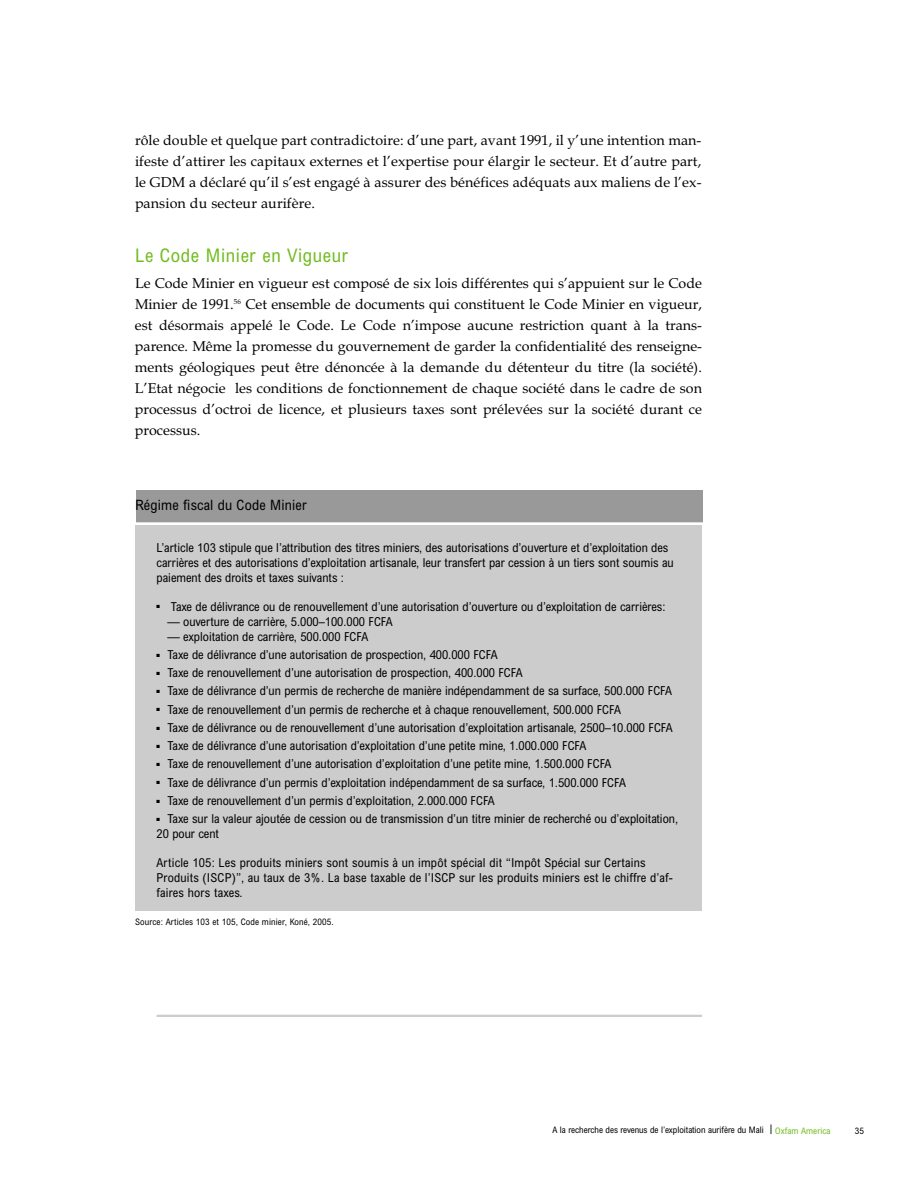
<style>
.page{position:relative;width:918px;height:1188px;background:#fff}
.page>*{position:absolute;margin:0;border:0;box-sizing:border-box;transform-origin:0 0}
.t1{font:condensed 18.75px "Arial";letter-spacing:.035em;color:#71bc1f}
.t2{font:14.25px/21px "Book Antiqua";letter-spacing:.005em;color:#000;text-align:justify}
.t3{font:condensed 14.25px "Arial";letter-spacing:.015em;color:#000}
.t4{font:condensed 12.3px/15px "Arial";color:#000}
.t5{font:condensed 9px "Arial";color:#000}
.s1{font-size:10.5px}
.s2{color:#71bc1f}
</style>
<div class="page">
<div style="left:136px;top:490px;width:567px;height:33px;background:#999"></div>
<hr style="left:131px;top:522px;width:578px;height:2px;background:#fff">
<div style="left:135px;top:525px;width:567px;height:385px;background:#ccc"></div>
<hr style="left:157px;top:1015px;width:545px;height:2px;background:#ccc">
<p class="t2" style="left:135px;top:130px;width:568px">rôle double et quelque part contradictoire: d’une part, avant 1991, il y’une intention man&shy;ifeste d’attirer les capitaux externes et l’expertise pour élargir le secteur. Et d’autre part, le GDM a déclaré qu’il s’est engagé à assurer des bénéfices adéquats aux maliens de l’ex&shy;pansion du secteur aurifère.</p>
<h1 class="t1" style="left:135px;top:248px;width:215px">Le Code Minier en Vigueur</h1>
<p class="t2" style="left:135px;top:273px;width:569px">Le Code Minier en vigueur est composé de six lois différentes qui s’appuient sur le Code Minier de 1991.<sup>56</sup> Cet ensemble de documents qui constituent le Code Minier en vigueur, est désormais appelé le Code. Le Code n’impose aucune restriction quant à la trans&shy;parence. Même la promesse du gouvernement de garder la confidentialité des renseigne&shy;ments géologiques peut être dénoncée à la demande du détenteur du titre (la société).<br>L’Etat négocie les conditions de fonctionnement de chaque société dans le cadre de son processus d’octroi de licence, et plusieurs taxes sont prélevées sur la société durant ce processus.</p>
<p class="t3" style="left:135px;top:499px;width:173px">Régime fiscal du Code Minier</p>
<p class="t4" style="left:157px;top:541px;width:519px">L’article 103 stipule que l’attribution des titres miniers, des autorisations d’ouverture et d’exploitation des carrières et des autorisations d’exploitation artisanale, leur transfert par cession à un tiers sont soumis au paiement des droits et taxes suivants :</p>
<p class="t4" style="left:157px;top:600px;width:510px">■ Taxe de délivrance ou de renouvellement d’une autorisation d’ouverture ou d’exploitation de carrières:</p>
<p class="t4" style="left:167px;top:615px;width:227px">— ouverture de carrière, 5.000–100.000 FCFA</p>
<p class="t4" style="left:167px;top:630px;width:202px">— exploitation de carrière, 500.000 FCFA</p>
<p class="t4" style="left:157px;top:648px;width:342px">■ Taxe de délivrance d’une autorisation de prospection, 400.000 FCFA</p>
<p class="t4" style="left:157px;top:666px;width:368px">■ Taxe de renouvellement d’une autorisation de prospection, 400.000 FCFA</p>
<p class="t4" style="left:157px;top:685px;width:517px">■ Taxe de délivrance d’un permis de recherche de manière indépendamment de sa surface, 500.000 FCFA</p>
<p class="t4" style="left:157px;top:703px;width:466px">■ Taxe de renouvellement d’un permis de recherche et à chaque renouvellement, 500.000 FCFA</p>
<p class="t4" style="left:157px;top:721px;width:518px">■ Taxe de délivrance ou de renouvellement d’une autorisation d’exploitation artisanale, 2500–10.000 FCFA</p>
<p class="t4" style="left:157px;top:739px;width:431px">■ Taxe de délivrance d’une autorisation d’exploitation d’une petite mine, 1.000.000 FCFA</p>
<p class="t4" style="left:157px;top:758px;width:456px">■ Taxe de renouvellement d’une autorisation d’exploitation d’une petite mine, 1.500.000 FCFA</p>
<p class="t4" style="left:157px;top:776px;width:471px">■ Taxe de délivrance d’un permis d’exploitation indépendamment de sa surface, 1.500.000 FCFA</p>
<p class="t4" style="left:157px;top:794px;width:340px">■ Taxe de renouvellement d’un permis d’exploitation, 2.000.000 FCFA</p>
<p class="t4" style="left:157px;top:812px;width:523px">■ Taxe sur la valeur ajoutée de cession ou de transmission d’un titre minier de recherché ou d’exploitation,<br>20 pour cent</p>
<p class="t4" style="left:157px;top:856px;width:518px">Article 105: Les produits miniers sont soumis à un impôt spécial dit “Impôt Spécial sur Certains<br>Produits (ISCP)”, au taux de 3%. La base taxable de l’ISCP sur les produits miniers est le chiffre d’af&shy;faires hors taxes.</p>
<p class="t5" style="left:135px;top:918px;width:200px">Source: Articles 103 et 105, Code minier, Koné, 2005.</p>
<p class="t5" style="left:552px;top:1126px;width:280px">A la recherche des revenus de l’exploitation aurifère du Mali <span class="s1">|</span> <span class="s2">Oxfam America</span></p>
<p class="t5" style="left:855px;top:1128px;width:11px">35</p>
</div>
